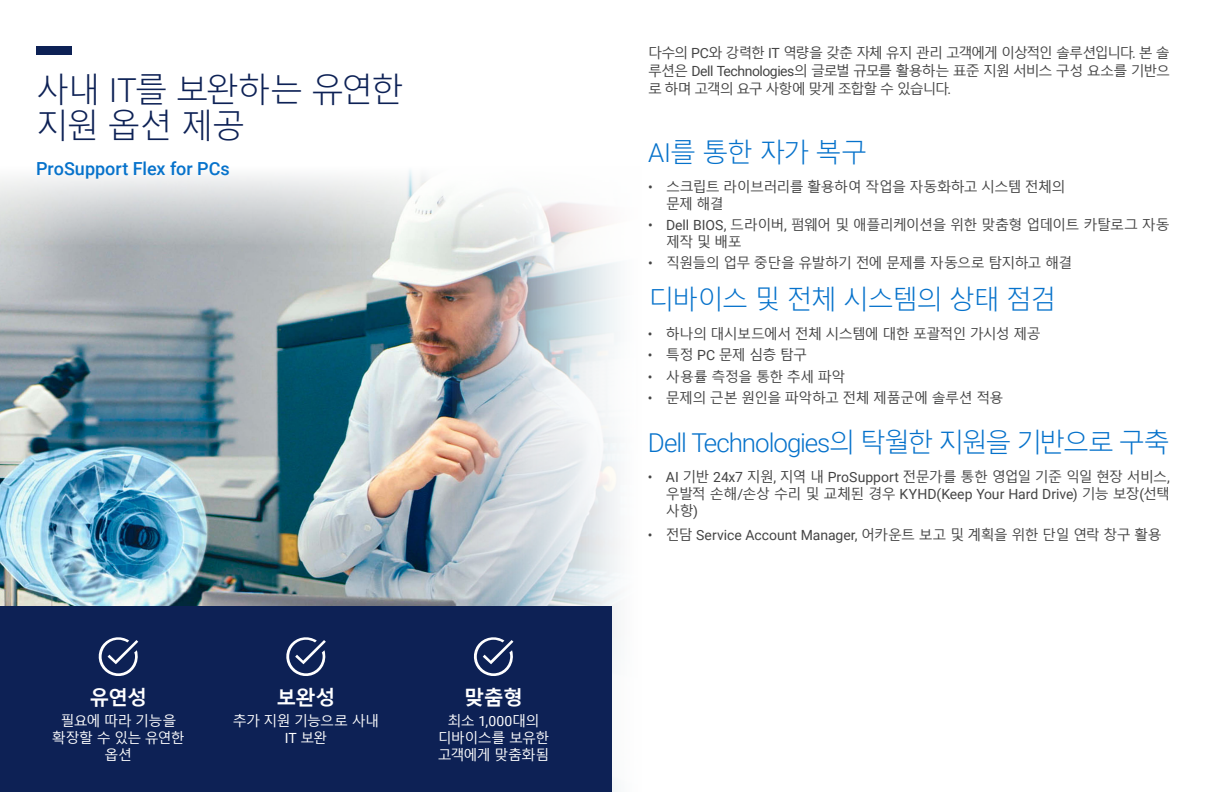
<style>
.page{position:relative;width:1224px;height:792px;background:#fff}
.page>*{position:absolute;margin:0;border:0;box-sizing:border-box;transform-origin:0 0}
.t1{font:300 33px "Malgun Gothic";letter-spacing:-.05em;color:#0d2155}
.t2{font:300 26px "Roboto";letter-spacing:-.04em;color:#0672cb}
.t3{font:300 26px "Malgun Gothic";letter-spacing:-.055em;color:#0672cb}
.t4{font:700 20px "Malgun Gothic";letter-spacing:-.045em;color:#fff}
.t5{font:500 18px "Roboto";color:#0672cb}
.t6{font:14px/16.8px "Malgun Gothic";letter-spacing:-.055em;color:#444}
.t7{font:14px/18px "Malgun Gothic";letter-spacing:-.085em;color:#444}
.t8{font:14px/16.8px "Malgun Gothic";letter-spacing:-.05em;color:#fff;text-align:center}
.t9{font:14px "Roboto";color:#444}
.t10{font:14px "Malgun Gothic";letter-spacing:-.025em;color:#444}
.s1{font-family:"Roboto"}
.s2{font-family:"Malgun Gothic"}
</style>
<div class="page">
<img style="left:0;top:244px;width:452px;height:362px">
<svg style="left:452px;top:244px;width:166px;height:548px"></svg>
<svg style="left:0;top:170px;width:609px;height:74px"></svg>
<div style="left:0;top:606px;width:612px;height:186px;background:#0d2155"></div>
<svg style="left:99px;top:637px;width:39px;height:39px"></svg>
<svg style="left:286px;top:637px;width:40px;height:39px"></svg>
<svg style="left:474px;top:637px;width:39px;height:39px"></svg>
<div style="left:36px;top:46px;width:36px;height:9px;background:#0d2155"></div>
<p class="t7" style="left:648px;top:44px;width:524px">다수의 <span class="s1">PC</span>와 강력한 <span class="s1">IT</span> 역량을 갖춘 자체 유지 관리 고객에게 이상적인 솔루션입니다<span class="s1">.</span> 본 솔 루션은 <span class="s1">Dell Technologies</span>의 글로벌 규모를 활용하는 표준 지원 서비스 구성 요소를 기반으</p>
<p class="t1" style="left:36px;top:71px;width:370px">사내 <span class="s1">IT</span>를 보완하는 유연한</p>
<p class="t7" style="left:648px;top:80px;width:305px">로 하며 고객의 요구 사항에 맞게 조합할 수 있습니다<span class="s1">.</span></p>
<p class="t1" style="left:36px;top:107px;width:211px">지원 옵션 제공</p>
<p class="t3" style="left:648px;top:137px;width:221px"><span class="s1">AI</span>를 통한 자가 복구</p>
<p class="t6" style="left:648px;top:179px;width:419px"><span class="s1">•</span> 스크립트 라이브러리를 활용하여 작업을 자동화하고 시스템 전체의</p>
<p class="t6" style="left:666px;top:196px;width:59px">문제 해결</p>
<p class="t6" style="left:666px;top:217px;width:505px;text-indent:-18px"><span class="s1">• Dell BIOS,</span> 드라이버<span class="s1">,</span> 펌웨어 및 애플리케이션을 위한 맞춤형 업데이트 카탈로그 자동 제작 및 배포</p>
<p class="t6" style="left:648px;top:255px;width:426px"><span class="s1">•</span> 직원들의 업무 중단을 유발하기 전에 문제를 자동으로 탐지하고 해결</p>
<p class="t3" style="left:648px;top:284px;width:410px">디바이스 및 전체 시스템의 상태 점검</p>
<p class="t6" style="left:648px;top:326px;width:394px"><span class="s1">•</span> 하나의 대시보드에서 전체 시스템에 대한 포괄적인 가시성 제공</p>
<p class="t6" style="left:648px;top:347px;width:161px"><span class="s1">•</span> 특정 <span class="s1">PC</span> 문제 심층 탐구</p>
<p class="t10" style="left:648px;top:368px;width:199px"><span class="s1">•</span> 사용률 측정을 통한 추세 파악</p>
<p class="t6" style="left:648px;top:390px;width:357px"><span class="s1">•</span> 문제의 근본 원인을 파악하고 전체 제품군에 솔루션 적용</p>
<p class="t2" style="left:648px;top:425px;width:523px">Dell Technologies<span class="s2">의 탁월한 지원을 기반으로 구축</span></p>
<p class="t6" style="left:666px;top:469px;width:505px;text-align:justify;text-indent:-18px"><span class="s1">• AI</span> 기반 <span class="s1">24x7</span> 지원<span class="s1">,</span> 지역 내 <span class="s1">ProSupport</span> 전문가를 통한 영업일 기준 익일 현장 서비스<span class="s1">, </span>우발적 손해<span class="s1">/</span>손상 수리 및 교체된 경우 <span class="s1">KYHD(Keep Your Hard Drive)</span> 기능 보장<span class="s1">(</span>선택 사항<span class="s1">)</span></p>
<p class="t9" style="left:648px;top:525px;width:515px">• <span class="s2">전담</span> Service Account Manager, <span class="s2">어카운트 보고 및 계획을 위한 단일 연락 창구 활용</span></p>
<p class="t5" style="left:36px;top:156px;width:195px">ProSupport Flex for PCs</p>
<p class="t4" style="left:90px;top:686px;width:59px">유연성</p>
<p class="t8" style="left:52px;top:713px;width:134px">필요에 따라 기능을 확장할 수 있는 유연한 옵션</p>
<p class="t4" style="left:277px;top:686px;width:60px">보완성</p>
<p class="t8" style="left:233px;top:713px;width:148px">추가 지원 기능으로 사내<br><span class="s1">IT</span> 보완</p>
<p class="t4" style="left:464px;top:686px;width:60px">맞춤형</p>
<p class="t8" style="left:438px;top:713px;width:113px">최소 <span class="s1">1,000</span>대의 디바이스를 보유한 고객에게 맞춤화됨</p>
</div>
